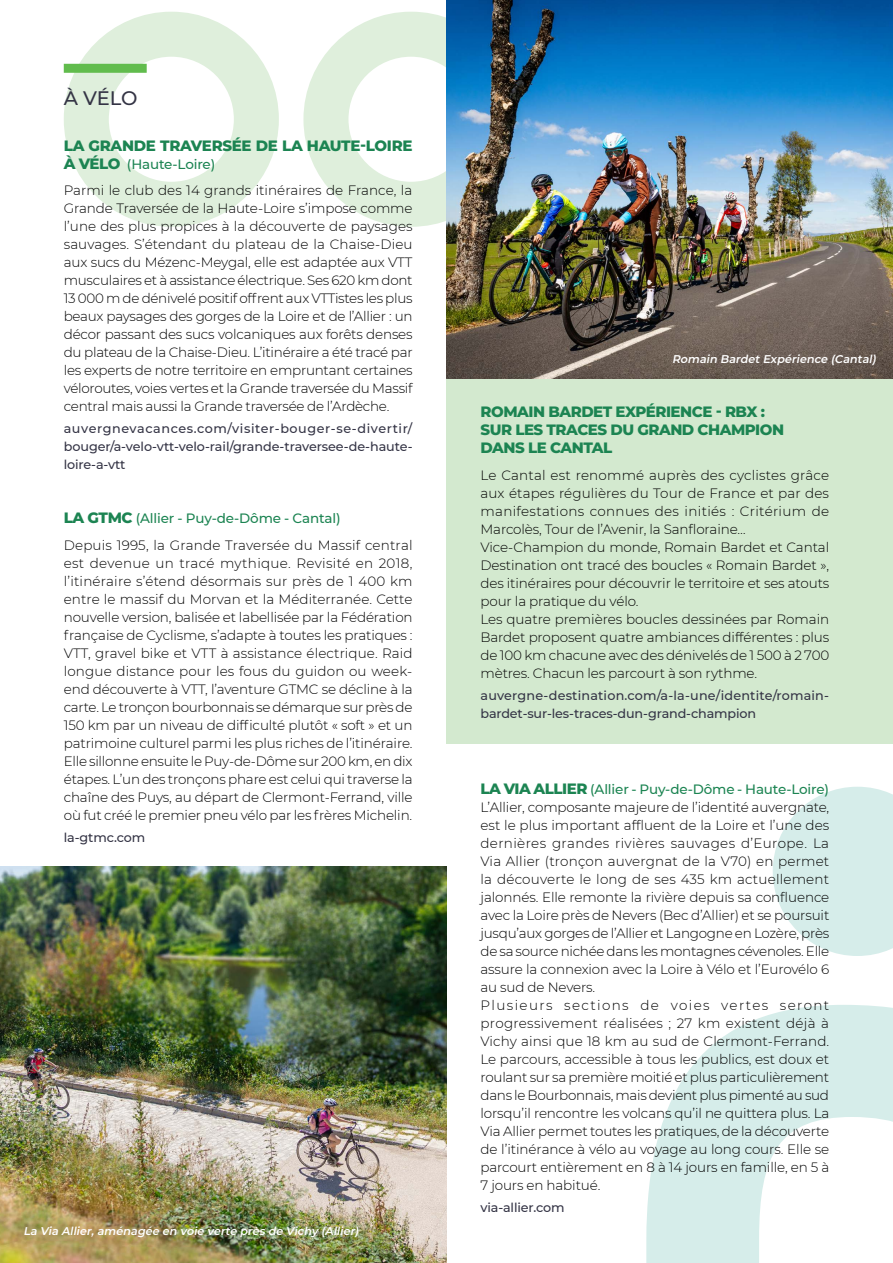
<style>
.page{position:relative;width:893px;height:1263px;background:#fff}
.page>*{position:absolute;margin:0;border:0;box-sizing:border-box;transform-origin:0 0}
.t1{font:500 19.5px "Montserrat";color:#343445}
.t2{font:800 15px/18px "Montserrat";letter-spacing:-.03em;color:#1c8452}
.t3{font:300 13.5px/18px "Montserrat";letter-spacing:-.01em;color:#000}
.t4{font:300 13.5px/26.5px "Montserrat";letter-spacing:.015em;color:#000}
.t5{font:500 12.75px/18px "Montserrat";letter-spacing:-.005em;color:#343445}
.t6{font:italic 600 11.25px "Montserrat";color:#fff}
.s1{font-weight:800;font-size:15px;color:#1c8452}
.s2{font-weight:500;color:#1c8452}
</style>
<div class="page">
<svg style="left:646px;top:1005px;width:247px;height:258px;fill:#d6edea"></svg>
<svg style="left:773px;top:787px;width:120px;height:169px"></svg>
<div style="left:64px;top:12px;width:215px;height:215px;border:45px solid #dfefdc;border-radius:50%"></div>
<div style="left:303px;top:12px;width:216px;height:215px;border:45px solid #dfefdc;border-radius:50%"></div>
<div style="left:446px;top:310px;width:447px;height:434px;background:#d3e9cf"></div>
<img style="left:0;top:866px;width:446px;height:397px">
<img style="left:446px;top:0;width:447px;height:378px">
<div style="left:64px;top:64px;width:83px;height:9px;background:#61bc4d"></div>
<h1 class="t1" style="left:64px;top:85px;width:75px">À VÉLO</h1>
<p class="t2" style="left:64px;top:135px;width:350px">LA GRANDE TRAVERSÉE DE LA HAUTE-LOIRE</p>
<p class="t3" style="left:64px;top:150px;width:350px;line-height:26.5px"><span class="s1">À VÉLO</span> <span class="s2">(Haute-Loire)<br></span>Parmi le club des 14 grands itinéraires de France, la</p>
<p class="t3" style="left:64px;top:199px;width:350px;text-align:justify">Grande Traversée de la Haute-Loire s’impose comme l’une des plus propices à la découverte de paysages sauvages. S’étendant du plateau de la Chaise-Dieu aux sucs du Mézenc-Meygal, elle est adaptée aux VTT musculaires et à assistance électrique. Ses 620 km dont 13 000 m de dénivelé positif offrent aux VTTistes les plus beaux paysages des gorges de la Loire et de l’Allier : un décor passant des sucs volcaniques aux forêts denses du plateau de la Chaise-Dieu. L’itinéraire a été tracé par les experts de notre territoire en empruntant certaines véloroutes, voies vertes et la Grande traversée du Massif central mais aussi la Grande traversée de l’Ardèche.</p>
<p class="t5" style="left:64px;top:419px;width:350px;text-align:justify">auvergnevacances.com/visiter-bouger-se-divertir/ bouger/a-velo-vtt-velo-rail/grande-traversee-de-haute&shy;loire-a-vtt</p>
<p class="t4" style="left:64px;top:505px;width:350px"><span class="s1">LA GTMC</span> <span class="s2">(Allier - Puy-de-Dôme - Cantal)<br></span>Depuis 1995, la Grande Traversée du Massif central</p>
<p class="t3" style="left:64px;top:554px;width:350px;text-align:justify">est devenue un tracé mythique. Revisité en 2018, l’itinéraire s’étend désormais sur près de 1 400 km entre le massif du Morvan et la Méditerranée. Cette nouvelle version, balisée et labellisée par la Fédération française de Cyclisme, s’adapte à toutes les pratiques :<br>VTT, gravel bike et VTT à assistance électrique. Raid longue distance pour les fous du guidon ou week&shy;end découverte à VTT, l’aventure GTMC se décline à la carte. Le tronçon bourbonnais se démarque sur près de 150 km par un niveau de difficulté plutôt « soft » et un patrimoine culturel parmi les plus riches de l’itinéraire.<br>Elle sillonne ensuite le Puy-de-Dôme sur 200 km, en dix étapes. L’un des tronçons phare est celui qui traverse la chaîne des Puys, au départ de Clermont-Ferrand, ville où fut créé le premier pneu vélo par les frères Michelin.</p>
<p class="t5" style="left:64px;top:828px;width:83px">la-gtmc.com</p>
<p class="t6" style="left:23px;top:1222px;width:339px">La Via Allier,aménagée en voie verte près de Vichy (Allier)</p>
<p class="t6" style="left:672px;top:351px;width:208px">Romain BardetExpérience (Cantal)</p>
<p class="t2" style="left:480px;top:402px;width:305px">ROMAIN BARDET EXPÉRIENCE - RBX :<br>SUR LES TRACES DU GRAND CHAMPION<br>DANS LE CANTAL</p>
<p class="t3" style="left:480px;top:466px;width:350px">Le Cantal est renommé auprès des cyclistes grâce aux étapes régulières du Tour de France et par des manifestations connues des initiés : Critérium de Marcolès, Tour de l’Avenir, la Sanfloraine… Vice-Champion du monde, Romain Bardet et Cantal Destination ont tracé des boucles « Romain Bardet », des itinéraires pour découvrir le territoire et ses atouts pour la pratique du vélo.<br>Les quatre premières boucles dessinées par Romain Bardet proposent quatre ambiances différentes : plus de 100 km chacune avec des dénivelés de 1 500 à 2 700 mètres. Chacun les parcourt à son rythme.</p>
<p class="t5" style="left:480px;top:686px;width:350px">auvergne-destination.com/a-la-une/identite/romain&shy;bardet-sur-les-traces-dun-grand-champion</p>
<p class="t3" style="left:480px;top:779px;width:350px"><span class="s1">LA VIA ALLIER</span> <span class="s2">(Allier - Puy-de-Dôme - Haute-Loire)<br></span>L’Allier, composante majeure de l’identité auvergnate, est le plus important affluent de la Loire et l’une des dernières grandes rivières sauvages d’Europe. La Via Allier (tronçon auvergnat de la V70) en permet la découverte le long de ses 435 km actuellement jalonnés. Elle remonte la rivière depuis sa confluence avec la Loire près de Nevers (Bec d’Allier) et se poursuit jusqu’aux gorges de l’Allier et Langogne en Lozère, près de sa source nichée dans les montagnes cévenoles. Elle assure la connexion avec la Loire à Vélo et l’Eurovélo 6 au sud de Nevers.<br>Plusieurs sections de voies vertes seront progressivement réalisées ; 27 km existent déjà à Vichy ainsi que 18 km au sud de Clermont-Ferrand.<br>Le parcours, accessible à tous les publics, est doux et roulant sur sa première moitié et plus particulièrement dans le Bourbonnais, mais devient plus pimenté au sud lorsqu’il rencontre les volcans qu’il ne quittera plus. La Via Allier permet toutes les pratiques, de la découverte de l’itinérance à vélo au voyage au long cours. Elle se parcourt entièrement en 8 à 14 jours en famille, en 5 à 7 jours en habitué.</p>
<p class="t5" style="left:480px;top:1198px;width:86px">via-allier.com</p>
</div>
